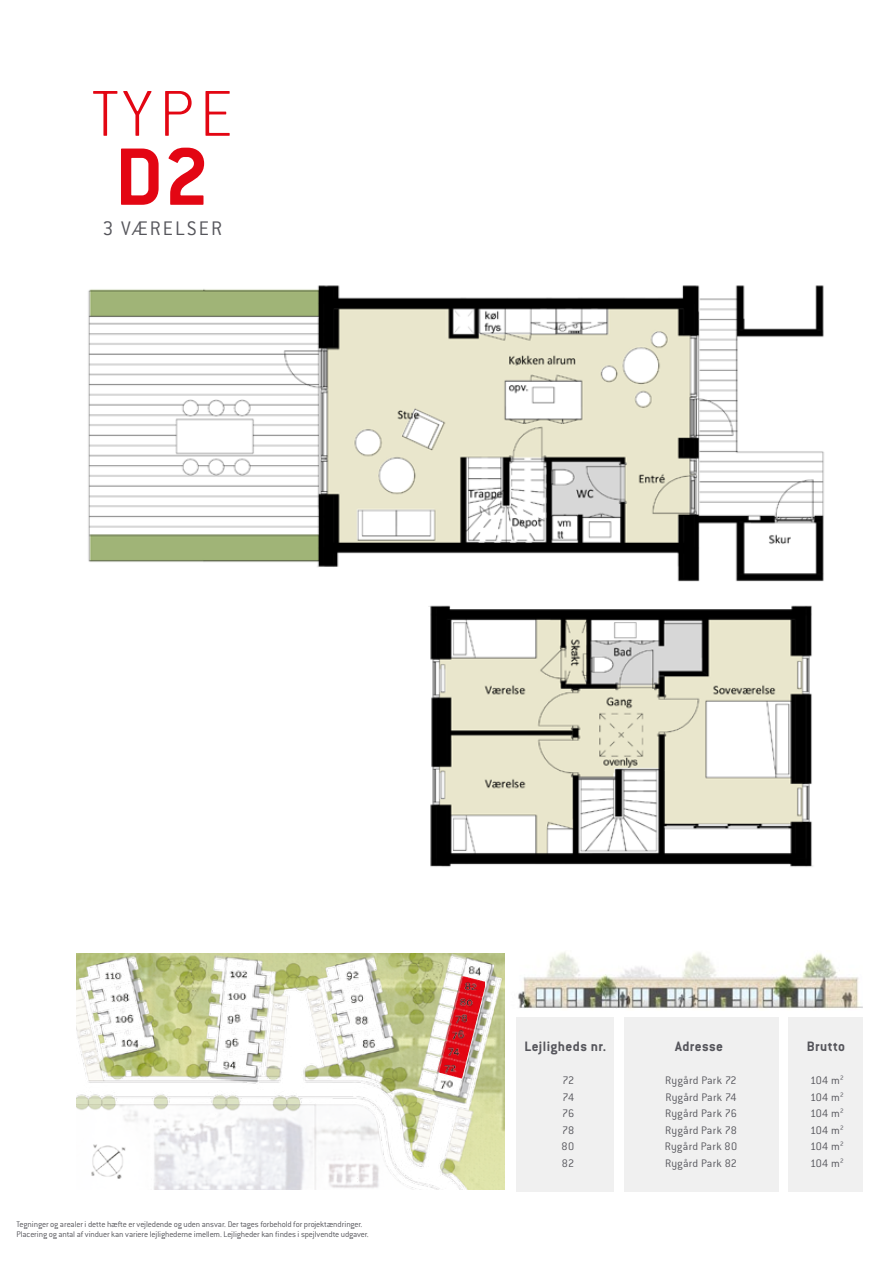
<style>
.page{position:relative;width:893px;height:1263px;background:#fff}
.page>*{position:absolute;margin:0;border:0;box-sizing:border-box;transform-origin:0 0}
.t1{font:700 89.25px "Conduit ITC Std";color:#e30613}
.t2{font:200 71.25px "Conduit ITC Std";color:#e30613}
.t3{font:300 21.6px "Conduit ITC Std";letter-spacing:.09em;color:#55555b}
.t4{font:700 15px "Conduit ITC Std";letter-spacing:.03em;color:#55555b}
.t5{font:300 12px/16.5px "Conduit ITC Std";letter-spacing:.015em;color:#55555b;text-align:justify}
.t6{font:300 9px/10.5px "Conduit ITC Std";letter-spacing:-.015em;color:#55555b}
</style>
<div class="page">
<img style="left:518px;top:952px;width:345px;height:57px">
<div style="left:516px;top:1017px;width:98px;height:174px;background:#f0f0f0"></div>
<div style="left:624px;top:1017px;width:154px;height:174px;background:#f0f0f0"></div>
<div style="left:788px;top:1017px;width:75px;height:174px;background:#f0f0f0"></div>
<img style="left:88px;top:285px;width:736px;height:297px">
<img style="left:428px;top:605px;width:385px;height:262px">
<img style="left:77px;top:953px;width:428px;height:236px">
<h2 class="t2" style="left:92px;top:70px;width:142px">TYPE</h2>
<h1 class="t1" style="left:115px;top:123px;width:96px">D2</h1>
<h3 class="t3" style="left:102px;top:215px;width:121px">3 VÆRELSER</h3>
<p class="t6" style="left:17px;top:1218px;width:354px">Tegninger og arealer i dette hæfte er vejledende og uden ansvar. Der tages forbehold for projektændringer.<br>Placering og antal af vinduer kan variere lejlighederne imellem. Lejligheder kan findes i spejlvendte udgaver.</p>
<h3 class="t4" style="left:525px;top:1037px;width:83px">Lejligheds nr.</h3>
<h3 class="t4" style="left:807px;top:1037px;width:40px">Brutto</h3>
<h3 class="t5" style="left:561px;top:1072px;width:14px">72<br>74<br>76<br>78<br>80<br>82</h3>
<h3 class="t5" style="left:665px;top:1072px;width:74px">Rygård Park 72<br>Rygård Park 74<br>Rygård Park 76<br>Rygård Park 78<br>Rygård Park 80<br>Rygård Park 82</h3>
<h3 class="t5" style="left:810px;top:1072px;width:35px">104 m<sup>2<br></sup>104 m<sup>2<br></sup>104 m<sup>2<br></sup>104 m<sup>2<br></sup>104 m<sup>2<br></sup>104 m<sup>2</sup></h3>
<h3 class="t4" style="left:675px;top:1037px;width:50px">Adresse</h3>
</div>
